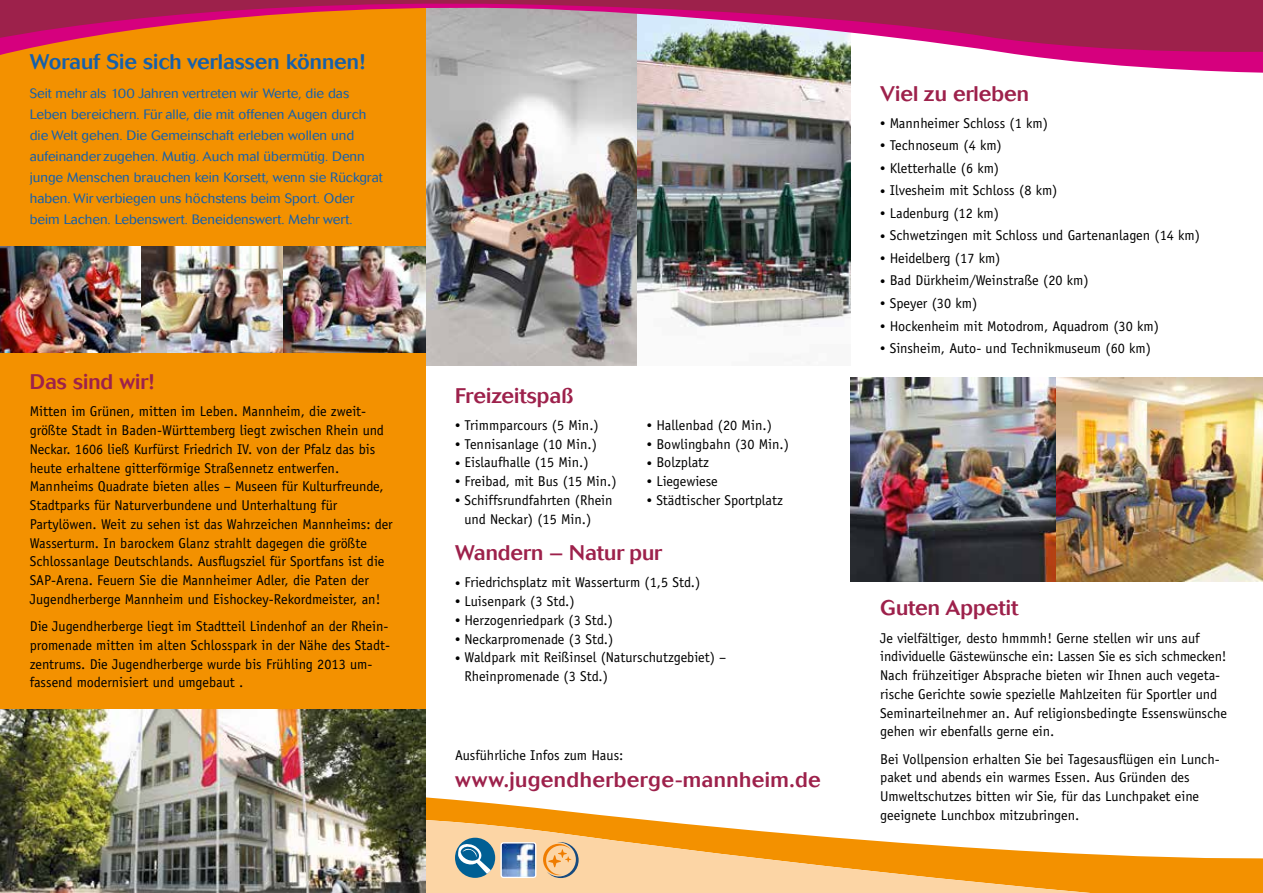
<style>
.page{position:relative;width:1263px;height:893px;background:#fff}
.page>*{position:absolute;margin:0;border:0;box-sizing:border-box;transform-origin:0 0}
.t1{font:500 21px "Cosmos BQ";color:#9d214b}
.t2{font:500 21px "Cosmos BQ";letter-spacing:.02em;color:#9d214b}
.t3{font:500 21px "Cosmos BQ";color:#1560ab}
.t4{font:14.25px/18.8px "Officina Sans Std";color:#000}
.t5{font:300 13.5px/21px "Cosmos BQ";color:#1560ab}
.s1{font-size:10.5px}
</style>
<div class="page">
<img style="left:425px;top:73px;width:213px;height:293px">
<img style="left:638px;top:73px;width:212px;height:291px">
<div style="left:0;top:0;width:425px;height:893px;background:#f39100"></div>
<img style="left:850px;top:377px;width:207px;height:204px">
<img style="left:1057px;top:377px;width:206px;height:204px">
<img style="left:0;top:247px;width:142px;height:106px">
<img style="left:142px;top:247px;width:141px;height:106px">
<img style="left:283px;top:247px;width:142px;height:106px">
<img style="left:425px;top:55px;width:838px;height:18px">
<svg style="left:0;top:0;width:1263px;height:55px"></svg>
<svg style="left:425px;top:788px;width:838px;height:105px"></svg>
<img style="left:0;top:710px;width:425px;height:183px">
<div style="left:455px;top:838px;width:40px;height:40px;background:#005f94;border-radius:50%"></div>
<svg style="left:458px;top:843px;width:33px;height:31px"></svg>
<img style="left:502px;top:844px;width:32px;height:32px">
<div style="left:500px;top:842px;width:36px;height:36px;border:1px solid #fff;border-radius:2px"></div>
<svg style="left:543px;top:842px;width:36px;height:36px"></svg>
<h1 class="t3" style="left:30px;top:50px;width:337px">Worauf Sie sich verlassen können!</h1>
<p class="t5" style="left:30px;top:83px;width:354px">Seit mehr als 100 Jahren vertreten wir Werte, die das Leben bereichern. Für alle, die mit offenen Augen durch die Welt gehen. Die Gemeinschaft erleben wollen und aufeinander zugehen. Mutig. Auch mal übermütig. Denn junge Menschen brauchen kein Korsett, wenn sie Rückgrat haben. Wir verbiegen uns höchstens beim Sport. Oder beim Lachen. Lebenswert. Beneidenswert. Mehr wert.</p>
<h1 class="t1" style="left:30px;top:370px;width:126px">Das sind wir!</h1>
<p class="t4" style="left:30px;top:402px;width:365px">Mitten im Grünen, mitten im Leben. Mannheim, die zweit&shy;größte Stadt in Baden-Württemberg liegt zwischen Rhein und Neckar. 1606 ließ Kurfürst Friedrich IV. von der Pfalz das bis heute erhaltene gitterförmige Straßennetz entwerfen.<br>Mannheims Quadrate bieten alles – Museen für Kulturfreunde, Stadtparks für Naturverbundene und Unterhaltung für Partylöwen. Weit zu sehen ist das Wahrzeichen Mannheims: der Wasserturm. In barockem Glanz strahlt dagegen die größte Schlossanlage Deutschlands. Ausflugsziel für Sportfans ist die SAP-Arena. Feuern Sie die Mannheimer Adler, die Paten der Jugendherberge Mannheim und Eishockey-Rekordmeister, an!</p>
<p class="t4" style="left:30px;top:617px;width:360px">Die Jugendherberge liegt im Stadtteil Lindenhof an der Rhein&shy;promenade mitten im alten Schlosspark in der Nähe des Stadt&shy;zentrums. Die Jugendherberge wurde bis Frühling 2013 um&shy;fassend modernisiert und umgebaut .</p>
<h1 class="t1" style="left:455px;top:383px;width:120px">Freizeitspaß</h1>
<p class="t4" style="left:455px;top:416px;width:145px"><span class="s1">•</span> Trimmparcours (5 Min.)</p>
<p class="t4" style="left:455px;top:435px;width:143px"><span class="s1">•</span> Tennisanlage (10 Min.)</p>
<p class="t4" style="left:455px;top:453px;width:135px"><span class="s1">•</span> Eislaufhalle (15 Min.)</p>
<p class="t4" style="left:455px;top:472px;width:163px"><span class="s1">•</span> Freibad, mit Bus (15 Min.)</p>
<p class="t4" style="left:464px;top:491px;width:150px;text-indent:-9px"><span class="s1">•</span> Schiffsrundfahrten (Rhein und Neckar) (15 Min.)</p>
<p class="t4" style="left:647px;top:416px;width:127px"><span class="s1">•</span> Hallenbad (20 Min.)</p>
<p class="t4" style="left:647px;top:435px;width:144px"><span class="s1">•</span> Bowlingbahn (30 Min.)</p>
<p class="t4" style="left:647px;top:453px;width:64px"><span class="s1">•</span> Bolzplatz</p>
<p class="t4" style="left:647px;top:472px;width:72px"><span class="s1">•</span> Liegewiese</p>
<p class="t4" style="left:647px;top:491px;width:138px"><span class="s1">•</span> Städtischer Sportplatz</p>
<h1 class="t1" style="left:455px;top:541px;width:209px">Wandern – Natur pur</h1>
<p class="t4" style="left:455px;top:573px;width:247px"><span class="s1">•</span> Friedrichsplatz mit Wasserturm (1,5 Std.)</p>
<p class="t4" style="left:455px;top:592px;width:121px"><span class="s1">•</span> Luisenpark (3 Std.)</p>
<p class="t4" style="left:455px;top:611px;width:160px"><span class="s1">•</span> Herzogenriedpark (3 Std.)</p>
<p class="t4" style="left:455px;top:629px;width:160px"><span class="s1">•</span> Neckarpromenade (3 Std.)</p>
<p class="t4" style="left:464px;top:648px;width:263px;text-indent:-9px"><span class="s1">•</span> Waldpark mit Reißinsel (Naturschutzgebiet) –<br>Rheinpromenade (3 Std.)</p>
<p class="t4" style="left:455px;top:746px;width:170px">Ausführliche Infos zum Haus:</p>
<h1 class="t2" style="left:455px;top:768px;width:367px">www.jugendherberge-mannheim.de</h1>
<h1 class="t1" style="left:880px;top:81px;width:150px">Viel zu erleben</h1>
<p class="t4" style="left:880px;top:113px;width:169px"><span class="s1">•</span> Mannheimer Schloss (1 km)</p>
<p class="t4" style="left:880px;top:136px;width:123px"><span class="s1">•</span> Technoseum (4 km)</p>
<p class="t4" style="left:880px;top:159px;width:120px"><span class="s1">•</span> Kletterhalle (6 km)</p>
<p class="t4" style="left:880px;top:181px;width:179px"><span class="s1">•</span> Ilvesheim mit Schloss (8 km)</p>
<p class="t4" style="left:880px;top:204px;width:120px"><span class="s1">•</span> Ladenburg (12 km)</p>
<p class="t4" style="left:880px;top:226px;width:321px"><span class="s1">•</span> Schwetzingen mit Schloss und Gartenanlagen (14 km)</p>
<p class="t4" style="left:880px;top:249px;width:122px"><span class="s1">•</span> Heidelberg (17 km)</p>
<p class="t4" style="left:880px;top:271px;width:210px"><span class="s1">•</span> Bad Dürkheim/Weinstraße (20 km)</p>
<p class="t4" style="left:880px;top:294px;width:99px"><span class="s1">•</span> Speyer (30 km)</p>
<p class="t4" style="left:880px;top:316px;width:280px"><span class="s1">•</span> Hockenheim mit Motodrom, Aquadrom (30 km)</p>
<p class="t4" style="left:880px;top:339px;width:272px"><span class="s1">•</span> Sinsheim, Auto- und Technikmuseum (60 km)</p>
<h1 class="t1" style="left:880px;top:596px;width:140px">Guten Appetit</h1>
<p class="t4" style="left:880px;top:628px;width:348px">Je vielfältiger, desto hmmmh! Gerne stellen wir uns auf individuelle Gästewünsche ein: Lassen Sie es sich schmecken!<br>Nach frühzeitiger Absprache bieten wir Ihnen auch vegeta&shy;rische Gerichte sowie spezielle Mahlzeiten für Sportler und Seminarteilnehmer an. Auf religionsbedingte Essenswünsche gehen wir ebenfalls gerne ein.</p>
<p class="t4" style="left:880px;top:749px;width:341px">Bei Vollpension erhalten Sie bei Tagesausflügen ein Lunch&shy;paket und abends ein warmes Essen. Aus Gründen des Umweltschutzes bitten wir Sie, für das Lunchpaket eine geeignete Lunchbox mitzubringen.</p>
</div>
